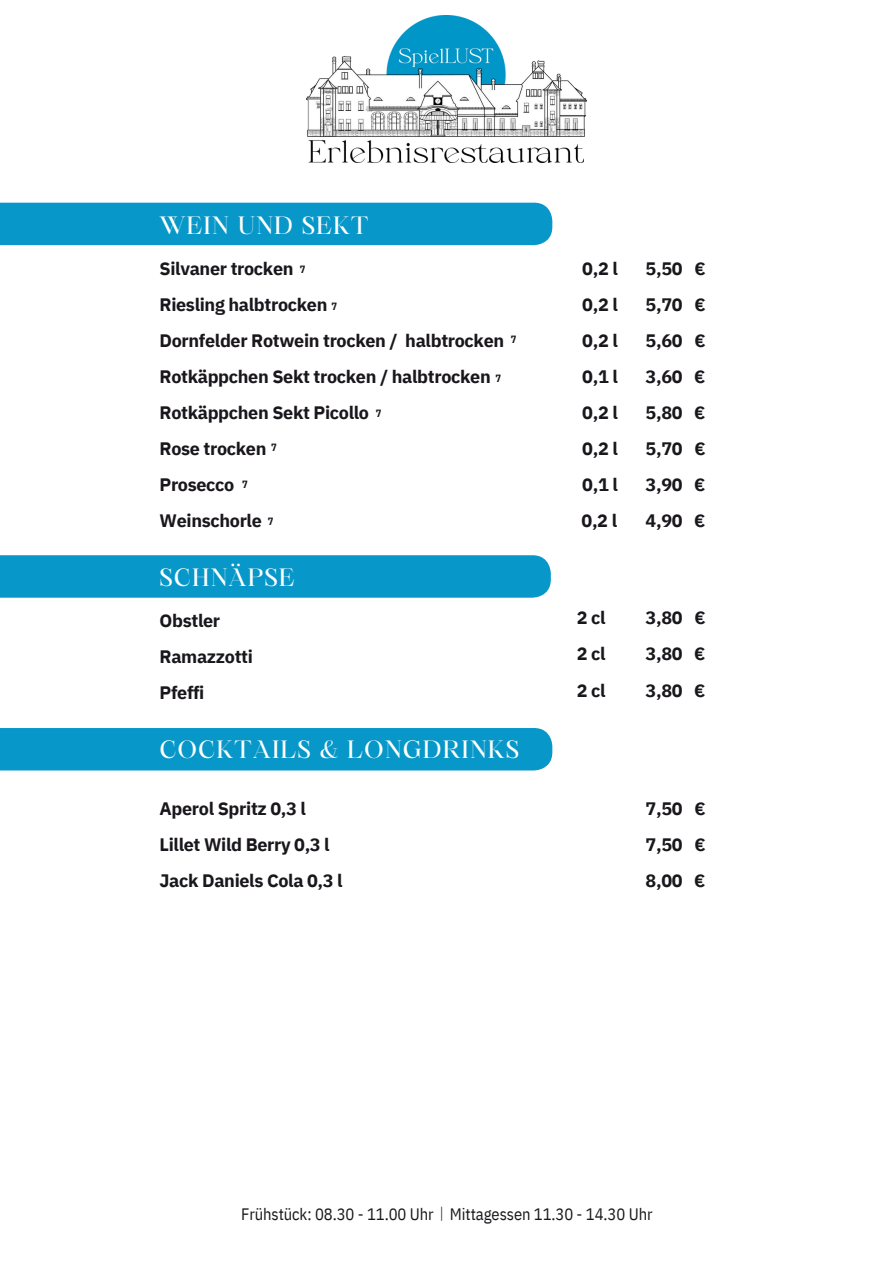
<style>
.page{position:relative;width:894px;height:1264px;background:#fff}
.page>*{position:absolute;margin:0;border:0;box-sizing:border-box;transform-origin:0 0}
.t1{font:24px "Maharlika";letter-spacing:.04em;color:#fff}
.t2{font:700 18px/36px "IBM Plex Sans";letter-spacing:-.02em;color:#1a171c;text-align:justify}
.t3{font:16.5px "IBM Plex Sans Cond";letter-spacing:-.005em;color:#1a171c}
.t4{font:700 10.5px "IBM Plex Sans Cond";color:#1a171c}
.s1{font-family:"Noto Sans CJ Ksc"}
</style>
<div class="page">
<div style="left:0;top:203px;width:552px;height:42px;background:#0798c9"></div>
<div style="left:116px;top:204px;width:354px;height:39px;background:#0798c9"></div>
<div style="left:0;top:555px;width:550px;height:42px;background:#0798c9"></div>
<img style="left:306px;top:15px;width:280px;height:148px">
<div style="left:116px;top:557px;width:354px;height:39px;background:#0798c9"></div>
<div style="left:0;top:728px;width:552px;height:42px;background:#0798c9"></div>
<div style="left:151px;top:729px;width:338px;height:37px;background:#0798c9"></div>
<p class="t1" style="left:159px;top:215px;width:210px">WEIN UND SEKT</p>
<p class="t2" style="left:159px;top:250px;width:346px;text-align:left">Silvaner trocken<br>Riesling halbtrocken<br>Dornfelder Rotwein trocken / halbtrocken<br>Rotkäppchen Sekt trocken / halbtrocken<br>Rotkäppchen Sekt Picollo<br>Rose trocken<br>Prosecco<br>Weinschorle</p>
<p class="t4" style="left:300px;top:262px;width:7px">7</p>
<p class="t4" style="left:331px;top:299px;width:7px">7</p>
<p class="t4" style="left:495px;top:371px;width:7px">7</p>
<h2 class="t4" style="left:375px;top:406px;width:7px">7</h2>
<p class="t4" style="left:271px;top:440px;width:7px">7</p>
<h1 class="t4" style="left:242px;top:477px;width:7px">7</h1>
<h2 class="t4" style="left:268px;top:514px;width:7px">7</h2>
<h2 class="t4" style="left:510px;top:332px;width:7px">7</h2>
<p class="t1" style="left:159px;top:568px;width:137px">SCHNÄPSE</p>
<p class="t2" style="left:159px;top:602px;width:95px;text-align:left">Obstler<br>Ramazzotti<br>Pfeffi</p>
<h2 class="t1" style="left:159px;top:739px;width:361px">COCKTAILS &amp; LONGDRINKS</h2>
<h1 class="t2" style="left:159px;top:790px;width:184px;text-align:left">Aperol Spritz 0,3 l<br>Lillet Wild Berry 0,3 l<br>Jack Daniels Cola 0,3 l</h1>
<h2 class="t2" style="left:581px;top:250px;width:38px">0,2 l 0,2 l 0,2 l 0,1 l 0,2 l 0,2 l 0,1 l 0,2 l</h2>
<p class="t2" style="left:645px;top:250px;width:62px">5,50 € 5,70 € 5,60 € 3,60 € 5,80 € 5,70 € 3,90 € 4,90 €</p>
<p class="t2" style="left:576px;top:599px;width:30px">2cl 2cl 2cl</p>
<p class="t2" style="left:645px;top:599px;width:62px">3,80 € 3,80 € 3,80 €</p>
<p class="t2" style="left:645px;top:790px;width:62px">7,50 € 7,50 € 8,00 €</p>
<h2 class="t3" style="left:241px;top:1202px;width:413px">Frühstück: 08.30 - 11.00 Uhr<span class="s1">︱</span>Mittagessen 11.30 - 14.30 Uhr</h2>
</div>
